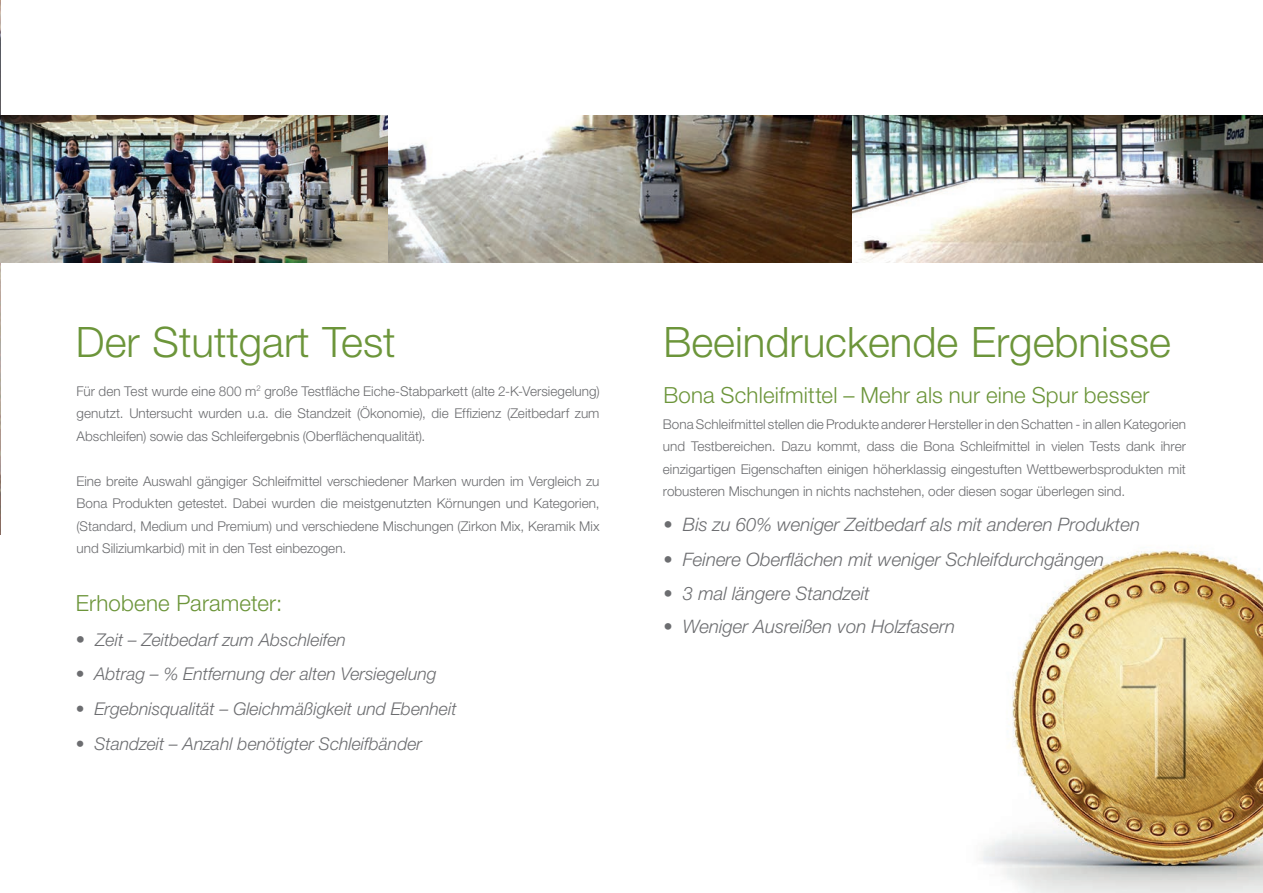
<style>
.page{position:relative;width:1263px;height:893px;background:#fff}
.page>*{position:absolute;margin:0;border:0;box-sizing:border-box;transform-origin:0 0}
.t1{font:300 42px "Helvetica Neue LT Std";color:#6c953a}
.t2{font:300 22.35px "Helvetica Neue LT Std";letter-spacing:.01em;color:#6c953a}
.t3{font:italic 300 18.6px "Helvetica Neue LT Std";color:#6c6d70}
.t4{font:italic 300 17.55px "Helvetica Neue LT Std";color:#6c6d70}
.t5{font:300 13.5px/22.5px "Helvetica Neue LT Std";color:#6c6d70;text-align:justify}
.s1{font-size:18.6px}
</style>
<div class="page">
<img style="left:980px;top:550px;width:283px;height:343px">
<img style="left:388px;top:116px;width:875px;height:147px">
<img style="left:0;top:0;width:1px;height:535px">
<img style="left:0;top:116px;width:388px;height:147px">
<h1 class="t1" style="left:76px;top:317px;width:321px">Der Stuttgart Test</h1>
<h1 class="t1" style="left:663px;top:317px;width:509px">Beeindruckende Ergebnisse</h1>
<p class="t5" style="left:77px;top:380px;width:525px">Für den Test wurde eine 800 m<sup>2</sup> große Testfläche Eiche-Stabparkett (alte 2-K-Versiegelung) genutzt. Untersucht wurden u.a. die Standzeit (Ökonomie), die Effizienz (Zeitbedarf zum Abschleifen) sowie das Schleifergebnis (Oberflächenqualität).</p>
<p class="t5" style="left:77px;top:470px;width:525px">Eine breite Auswahl gängiger Schleifmittel verschiedener Marken wurden im Vergleich zu Bona Produkten getestet. Dabei wurden die meistgenutzten Körnungen und Kategorien, (Standard, Medium und Premium) und verschiedene Mischungen (Zirkon Mix, Keramik Mix und Siliziumkarbid) mit in den Test einbezogen.</p>
<h2 class="t2" style="left:76px;top:589px;width:208px">Erhobene Parameter:</h2>
<p class="t4" style="left:76px;top:629px;width:272px"><span class="s1">•</span> Zeit – Zeitbedarf zum Abschleifen</p>
<p class="t4" style="left:76px;top:664px;width:362px">• Abtrag – % Entfernung der alten Versiegelung</p>
<p class="t4" style="left:76px;top:698px;width:382px">• Ergebnisqualität – Gleichmäßigkeit und Ebenheit</p>
<p class="t4" style="left:76px;top:733px;width:348px">• Standzeit – Anzahl benötigter Schleifbänder</p>
<h2 class="t2" style="left:663px;top:381px;width:488px">Bona Schleifmittel – Mehr als nur eine Spur besser</h2>
<p class="t5" style="left:663px;top:412px;width:525px">Bona Schleifmittel stellen die Produkte anderer Hersteller in den Schatten - in allen Kategorien und Testbereichen. Dazu kommt, dass die Bona Schleifmittel in vielen Tests dank ihrer einzigartigen Eigenschaften einigen höherklassig eingestuften Wettbewerbsprodukten mit robusteren Mischungen in nichts nachstehen, oder diesen sogar überlegen sind.</p>
<h3 class="t3" style="left:663px;top:514px;width:478px">• Bis zu 60% weniger Zeitbedarf als mit anderen Produkten</h3>
<h3 class="t3" style="left:663px;top:548px;width:442px">• Feinere Oberflächen mit weniger Schleifdurchgängen</h3>
<h3 class="t3" style="left:663px;top:583px;width:208px">• 3 mal längere Standzeit</h3>
<h3 class="t3" style="left:663px;top:616px;width:293px">• Weniger Ausreißen von Holzfasern</h3>
</div>
